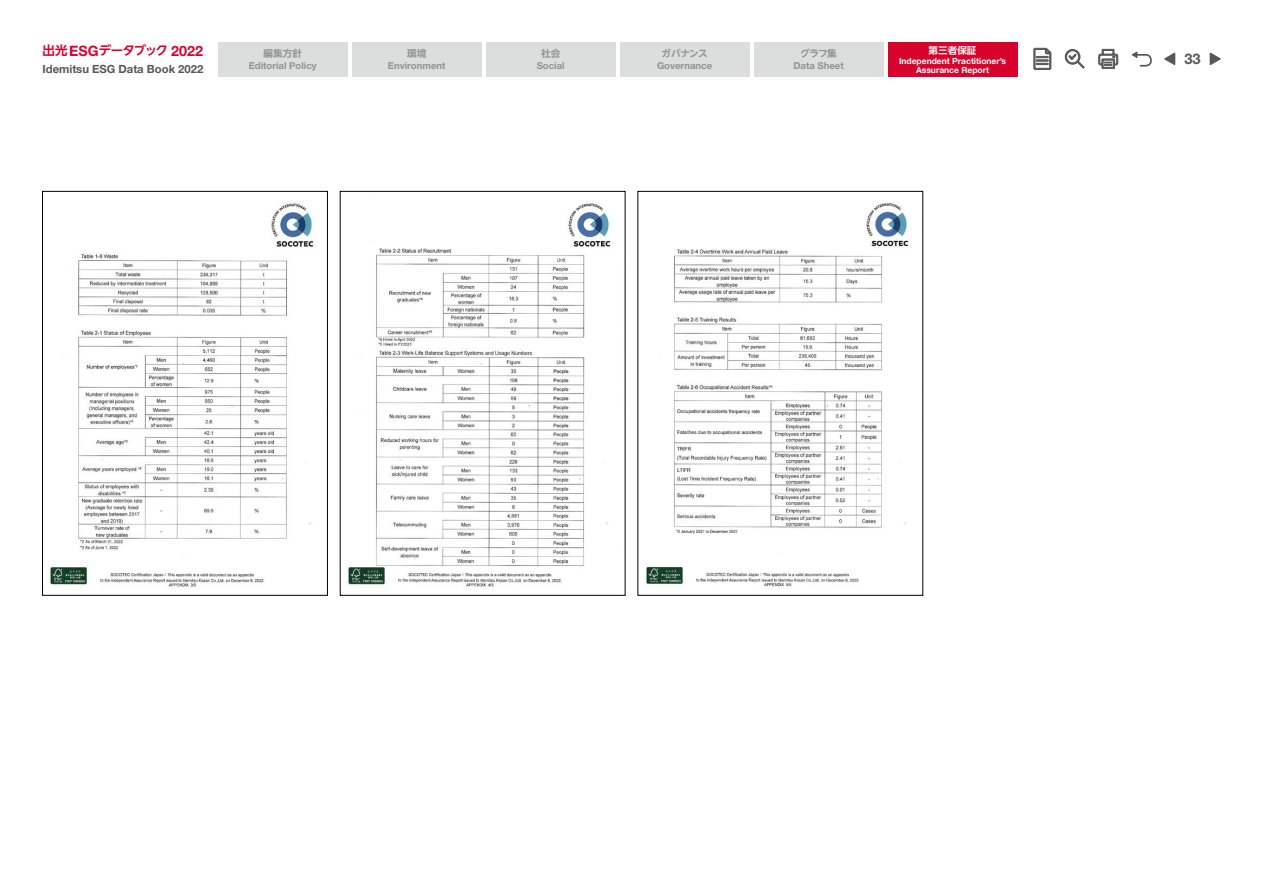
<style>
.page{position:relative;width:1263px;height:893px;background:#fff}
.page>*{position:absolute;margin:0;border:0;box-sizing:border-box;transform-origin:0 0}
.t1{font:700 14.7px "Helvetica Neue LT Pro";color:#595757}
.t2{font:700 12.45px "UD Shin Go NT Pro De";letter-spacing:-.085em;color:#d8032d}
.t3{font:700 11.25px "Helvetica Neue LT Pro";color:#595757}
.t4{font:700 9.6px "Helvetica Neue LT Pro";color:#929292}
.t5{font:700 9.6px "UD Shin Go NT Pro De";letter-spacing:-.02em;color:#929292}
.t6{font:700 9.6px "UD Shin Go NT Pro De";color:#fff}
.t7{font:700 8.55px/9.6px "Helvetica Neue LT Pro";color:#fff;text-align:center}
.s1{font-family:"Helvetica Neue LT Pro";font-size:14.4px}
</style>
<div class="page">
<img style="left:50px;top:203px;width:264px;height:384px">
<div style="left:42px;top:191px;width:286px;height:404px;border:1px solid #000"></div>
<img style="left:346px;top:203px;width:265px;height:384px">
<img style="left:646px;top:202px;width:263px;height:385px">
<svg style="left:1131px;top:51px;width:21px;height:16px"></svg>
<svg style="left:1098px;top:49px;width:20px;height:19px"></svg>
<svg style="left:1034px;top:48px;width:17px;height:22px"></svg>
<svg style="left:1065px;top:49px;width:19px;height:19px"></svg>
<div style="left:218px;top:43px;width:130px;height:34px;background:#dcdddd"></div>
<div style="left:754px;top:43px;width:129px;height:34px;background:#dcdddd"></div>
<div style="left:352px;top:43px;width:130px;height:34px;background:#dcdddd"></div>
<div style="left:486px;top:43px;width:129px;height:34px;background:#dcdddd"></div>
<div style="left:620px;top:43px;width:129px;height:34px;background:#dcdddd"></div>
<svg style="left:1164px;top:52px;width:12px;height:13px"></svg>
<svg style="left:1209px;top:52px;width:12px;height:13px"></svg>
<div style="left:888px;top:43px;width:129px;height:34px;background:#d8032d"></div>
<p class="t2" style="left:43px;top:40px;width:162px">出光<span class="s1">ESG</span>データブック <span class="s1">2022</span></p>
<p class="t3" style="left:43px;top:62px;width:162px">Idemitsu ESG Data Book 2022</p>
<p class="t5" style="left:264px;top:46px;width:40px">編集方針</p>
<p class="t4" style="left:249px;top:60px;width:70px">Editorial Policy</p>
<p class="t5" style="left:407px;top:46px;width:21px">環境</p>
<p class="t4" style="left:388px;top:60px;width:59px">Environment</p>
<p class="t5" style="left:541px;top:46px;width:21px">社会</p>
<p class="t4" style="left:537px;top:60px;width:29px">Social</p>
<p class="t5" style="left:662px;top:46px;width:48px">ガバナンス</p>
<p class="t4" style="left:657px;top:60px;width:57px">Governance</p>
<p class="t5" style="left:800px;top:46px;width:38px">グラフ集</p>
<p class="t4" style="left:793px;top:60px;width:52px">Data Sheet</p>
<p class="t6" style="left:929px;top:43px;width:49px">第三者保証</p>
<p class="t7" style="left:899px;top:56px;width:109px">Independent Practitioner’s<br>Assurance Report</p>
<h1 class="t1" style="left:1184px;top:50px;width:18px">33</h1>
</div>
